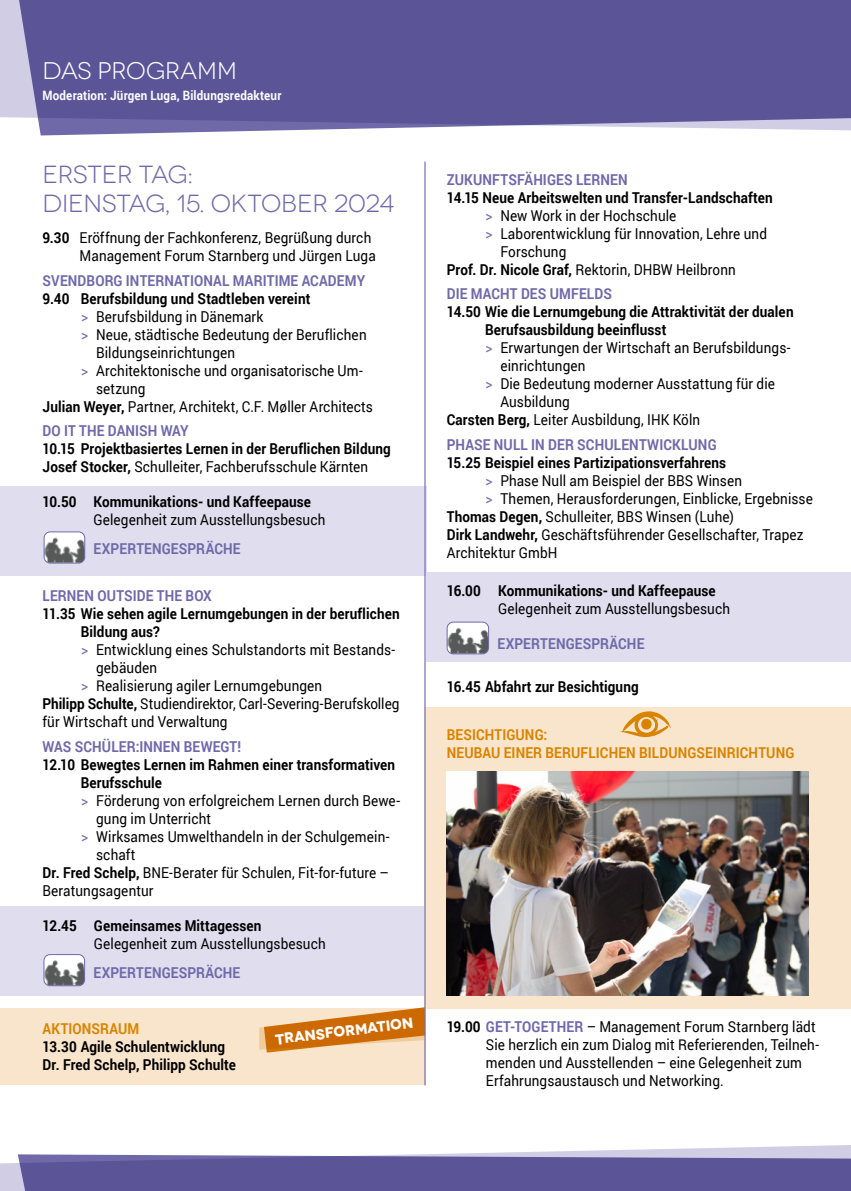
<style>
.page{position:relative;width:851px;height:1191px;background:#fff}
.page>*{position:absolute;margin:0;border:0;box-sizing:border-box;transform-origin:0 0}
.INNEN_Subhead_fett__oben__3_unten___2_mm{font:24.75px "Novecentowide";color:#7069a9}
.t1{font:24px "Novecentowide";color:#fff}
.INNEN_Subhead_fett{font:15px/18px "Roboto";letter-spacing:.01em;color:#000;scale:.9 1}
.Innen_Fließ__1_5{font:15px/18px "Roboto";letter-spacing:.005em;color:#000;scale:.9 1}
.INNEN_Subhead_fett-2{font:700 15px/18px "Roboto";letter-spacing:.01em;color:#000;scale:.9 1}
.INNEN_Subhead_fett-3{font:700 15px "Roboto";letter-spacing:.01em;color:#7069a9;scale:.9 1}
.Innen_Fließ__1_5-2{font:700 15px/18px "Roboto";letter-spacing:.01em;color:#000;scale:.9 1}
.Innen_Fließ__2_12pt{font:15px/18px "Roboto";letter-spacing:.01em;color:#000;text-align:right;scale:.9 1}
.Innen_Fließ_11_pt{font:700 15px/18px "Roboto";letter-spacing:.01em;color:#000;scale:.9 1}
.Innen_Fließ__2_12pt-2{font:700 15px "Roboto";letter-spacing:.01em;color:#d98400;scale:.9 1}
.Innen_Fließ__1_5-3{font:700 15px "Roboto";letter-spacing:.01em;color:#7069a9;scale:.9 1}
.Innen_Fließ_11_pt-2{font:700 15px "Roboto";letter-spacing:.01em;color:#7069a9;scale:.9 1}
.Innen_Fließ__2_12pt-3{font:700 15px "Roboto";letter-spacing:.01em;color:#7069a9;scale:.9 1}
.TS_Buttontext_weiss_10_pt{font:700 14.7px "Novecentowide";color:#fff}
.t2{font:700 12.9px "Roboto";letter-spacing:.015em;color:#fff;scale:.9 1}
.s1{font-weight:700}
.s2{color:#7069a9}
.s3{font-weight:400}
.s4{font-weight:700;color:#7069a9}
</style>
<div class="page">
<div style="left:0;top:0;width:17px;height:118px;background:#d1cde5"></div>
<svg style="left:17px;top:0;width:833px;height:135px;background:#67609e"></svg>
<div style="left:427px;top:572px;width:423px;height:89px;background:#e0ddee"></div>
<img style="left:448px;top:623px;width:40px;height:31px">
<div style="left:446px;top:621px;width:43px;height:33px;border:1px solid #7069a9;border-radius:6px"></div>
<div style="left:0;top:906px;width:427px;height:89px;background:#e0ddee"></div>
<img style="left:44px;top:954px;width:41px;height:31px">
<div style="left:44px;top:954px;width:41px;height:32px;border:1px solid #7069a9;border-radius:6px"></div>
<div style="left:0;top:486px;width:427px;height:89px;background:#e0ddee"></div>
<img style="left:44px;top:533px;width:41px;height:30px">
<div style="left:44px;top:531px;width:41px;height:32px;border:1px solid #7069a9;border-radius:6px"></div>
<div style="left:424px;top:707px;width:426px;height:301px;background:#f8e5cc"></div>
<div style="left:0;top:1008px;width:425px;height:77px;background:#f8e5cc"></div>
<img style="left:446px;top:771px;width:362px;height:224px">
<svg style="left:259px;top:1007px;width:165px;height:46px"></svg>
<hr style="left:424px;top:162px;width:1px;height:923px;background:#7069a9">
<svg style="left:620px;top:711px;width:52px;height:27px"></svg>
<svg style="left:0;top:1145px;width:850px;height:46px"></svg>
<p class="t1" style="left:43px;top:57px;width:196px">DAS PROGRAMM</p>
<p class="t2" style="left:43px;top:87px;width:267px">Moderation: Jürgen Luga, Bildungsredakteur</p>
<p class="INNEN_Subhead_fett__oben__3_unten___2_mm" style="left:43px;top:160px;width:152px">ERSTER TAG:</p>
<p class="INNEN_Subhead_fett__oben__3_unten___2_mm" style="left:43px;top:189px;width:353px">DIENSTAG, 15. OKTOBER 2024</p>
<p class="Innen_Fließ__2_12pt" style="left:43px;top:228px;width:372px"><span class="s1">9.30</span> Eröffnung der Fachkonferenz, Begrüßung durch<br>Management Forum Starnberg und Jürgen Luga</p>
<p class="INNEN_Subhead_fett-3" style="left:43px;top:270px;width:360px">SVENDBORG INTERNATIONAL MARITIME ACADEMY</p>
<p class="INNEN_Subhead_fett-2" style="left:43px;top:289px;width:299px">9.40 Berufsbildung und Stadtleben vereint</p>
<p class="INNEN_Subhead_fett" style="left:81px;top:307px;width:204px"><span class="s2">&gt;</span> Berufsbildung in Dänemark</p>
<p class="INNEN_Subhead_fett" style="left:96px;top:325px;width:302px;text-indent:-15px"><span class="s2">&gt;</span> Neue, städtische Bedeutung der Beruflichen<br>Bildungseinrichtungen</p>
<p class="INNEN_Subhead_fett" style="left:96px;top:361px;width:298px;text-indent:-15px"><span class="s2">&gt;</span> Architektonische und organisatorische Um&shy;setzung</p>
<p class="Innen_Fließ__1_5" style="left:43px;top:397px;width:368px"><span class="s1">Julian Weyer,</span> Partner, Architekt, C.F. Møller Architects</p>
<p class="INNEN_Subhead_fett-3" style="left:43px;top:420px;width:164px">DO IT THE DANISH WAY</p>
<p class="INNEN_Subhead_fett-2" style="left:43px;top:439px;width:388px">10.15 Projektbasiertes Lernen in der Beruflichen Bildung</p>
<p class="Innen_Fließ__1_5" style="left:43px;top:457px;width:363px"><span class="s1">Josef Stocker,</span> Schulleiter, Fachberufsschule Kärnten</p>
<p class="Innen_Fließ_11_pt" style="left:93px;top:492px;width:259px;text-indent:-51px">10.50 Kommunikations- und Kaffeepause<br><span class="s3">Gelegenheit zum Ausstellungsbesuch</span></p>
<p class="Innen_Fließ_11_pt-2" style="left:94px;top:538px;width:165px">EXPERTENGESPRÄCHE</p>
<p class="INNEN_Subhead_fett-3" style="left:43px;top:585px;width:190px">LERNEN OUTSIDE THE BOX</p>
<p class="INNEN_Subhead_fett-2" style="left:81px;top:604px;width:356px;text-indent:-38px">11.35 Wie sehen agile Lernumgebungen in der beruflichen<br>Bildung aus?</p>
<p class="INNEN_Subhead_fett" style="left:96px;top:640px;width:334px;text-indent:-15px"><span class="s2">&gt;</span> Entwicklung eines Schulstandorts mit Bestands&shy;gebäuden</p>
<p class="INNEN_Subhead_fett" style="left:81px;top:676px;width:269px"><span class="s2">&gt;</span> Realisierung agiler Lernumgebungen</p>
<p class="Innen_Fließ__1_5" style="left:43px;top:694px;width:398px"><span class="s1">Philipp Schulte,</span> Studiendirektor, Carl-Severing-Berufskolleg für Wirtschaft und Verwaltung</p>
<p class="INNEN_Subhead_fett-3" style="left:43px;top:736px;width:222px">WAS SCHÜLER:INNEN BEWEGT!</p>
<p class="INNEN_Subhead_fett-2" style="left:81px;top:755px;width:351px;text-indent:-38px">12.10 Bewegtes Lernen im Rahmen einer transformativen<br>Berufsschule</p>
<p class="INNEN_Subhead_fett" style="left:96px;top:791px;width:339px;text-indent:-15px"><span class="s2">&gt;</span> Förderung von erfolgreichem Lernen durch Bewe&shy;gung im Unterricht</p>
<p class="INNEN_Subhead_fett" style="left:96px;top:827px;width:327px;text-indent:-15px"><span class="s2">&gt;</span> Wirksames Umwelthandeln in der Schulgemein&shy;schaft</p>
<p class="Innen_Fließ__1_5" style="left:43px;top:863px;width:386px"><span class="s1">Dr. Fred Schelp,</span> BNE-Berater für Schulen, Fit-for-future –<br>Beratungsagentur</p>
<p class="Innen_Fließ__1_5" style="left:94px;top:916px;width:259px;text-indent:-51px"><span class="s1">12.45 Gemeinsames Mittagessen<br></span>Gelegenheit zum Ausstellungsbesuch</p>
<p class="Innen_Fließ__2_12pt-3" style="left:93px;top:961px;width:165px">EXPERTENGESPRÄCHE</p>
<p class="Innen_Fließ__2_12pt-2" style="left:43px;top:1018px;width:109px">AKTIONSRAUM</p>
<p class="INNEN_Subhead_fett-2" style="left:43px;top:1037px;width:204px">13.30 Agile Schulentwicklung</p>
<p class="Innen_Fließ__1_5-2" style="left:43px;top:1055px;width:216px">Dr. Fred Schelp, Philipp Schulte</p>
<p class="TS_Buttontext_weiss_10_pt" style="left:274px;top:1030px;width:140px;rotate:-7deg">TRANSFORMATION</p>
<p class="INNEN_Subhead_fett-3" style="left:446px;top:169px;width:202px">ZUKUNFTSFÄHIGES LERNEN</p>
<p class="INNEN_Subhead_fett-2" style="left:446px;top:188px;width:364px">14.15 Neue Arbeitswelten und Transfer-Landschaften</p>
<p class="INNEN_Subhead_fett" style="left:485px;top:206px;width:213px"><span class="s2">&gt;</span> New Work in der Hochschule</p>
<p class="INNEN_Subhead_fett" style="left:500px;top:224px;width:298px;text-indent:-15px"><span class="s2">&gt;</span> Laborentwicklung für Innovation, Lehre und<br>Forschung</p>
<p class="Innen_Fließ__1_5" style="left:446px;top:260px;width:323px"><span class="s1">Prof. Dr. Nicole Graf,</span> Rektorin, DHBW Heilbronn</p>
<p class="INNEN_Subhead_fett-3" style="left:446px;top:283px;width:185px">DIE MACHT DES UMFELDS</p>
<p class="INNEN_Subhead_fett-2" style="left:485px;top:302px;width:344px;text-indent:-38px">14.50 Wie die Lernumgebung die Attraktivität der dualen<br>Berufsausbildung beeinflusst</p>
<p class="INNEN_Subhead_fett" style="left:500px;top:338px;width:324px;text-indent:-15px"><span class="s2">&gt;</span> Erwartungen der Wirtschaft an Berufsbildungs&shy;einrichtungen</p>
<p class="INNEN_Subhead_fett" style="left:500px;top:374px;width:306px;text-indent:-15px"><span class="s2">&gt;</span> Die Bedeutung moderner Ausstattung für die<br>Ausbildung</p>
<p class="Innen_Fließ__1_5" style="left:446px;top:410px;width:283px"><span class="s1">Carsten Berg,</span> Leiter Ausbildung, IHK Köln</p>
<p class="Innen_Fließ__1_5-3" style="left:446px;top:434px;width:301px">PHASE NULL IN DER SCHULENTWICKLUNG</p>
<p class="INNEN_Subhead_fett-2" style="left:446px;top:453px;width:312px">15.25 Beispiel eines Partizipationsverfahrens</p>
<p class="INNEN_Subhead_fett" style="left:485px;top:471px;width:286px"><span class="s2">&gt;</span> Phase Null am Beispiel der BBS Winsen</p>
<p class="INNEN_Subhead_fett" style="left:485px;top:489px;width:365px"><span class="s2">&gt;</span> Themen, Herausforderungen, Einblicke, Ergebnisse</p>
<p class="INNEN_Subhead_fett" style="left:446px;top:507px;width:320px"><span class="s1">Thomas Degen,</span> Schulleiter, BBS Winsen (Luhe)</p>
<p class="Innen_Fließ__1_5" style="left:446px;top:525px;width:398px"><span class="s1">Dirk Landwehr,</span> Geschäftsführender Gesellschafter, Trapez<br>Architektur GmbH</p>
<p class="Innen_Fließ__1_5-2" style="left:498px;top:581px;width:259px;text-indent:-51px">16.00 Kommunikations- und Kaffeepause<br><span class="s3">Gelegenheit zum Ausstellungsbesuch</span></p>
<p class="Innen_Fließ__1_5-3" style="left:497px;top:633px;width:165px">EXPERTENGESPRÄCHE</p>
<p class="INNEN_Subhead_fett-2" style="left:446px;top:677px;width:215px">16.45 Abfahrt zur Besichtigung</p>
<p class="Innen_Fließ__2_12pt-2" style="left:446px;top:724px;width:113px">BESICHTIGUNG:</p>
<p class="Innen_Fließ__2_12pt-2" style="left:446px;top:742px;width:387px">NEUBAU EINER BERUFLICHEN BILDUNGSEINRICHTUNG</p>
<p class="INNEN_Subhead_fett" style="left:486px;top:1017px;width:371px;text-indent:-39px"><span class="s1">19.00</span> <span class="s4">GET-TOGETHER</span> – Management Forum Starnberg lädt Sie herzlich ein zum Dialog mit Referierenden, Teilneh&shy;menden und Ausstellenden – eine Gelegenheit zum Erfahrungsaustausch und Networking.</p>
</div>
